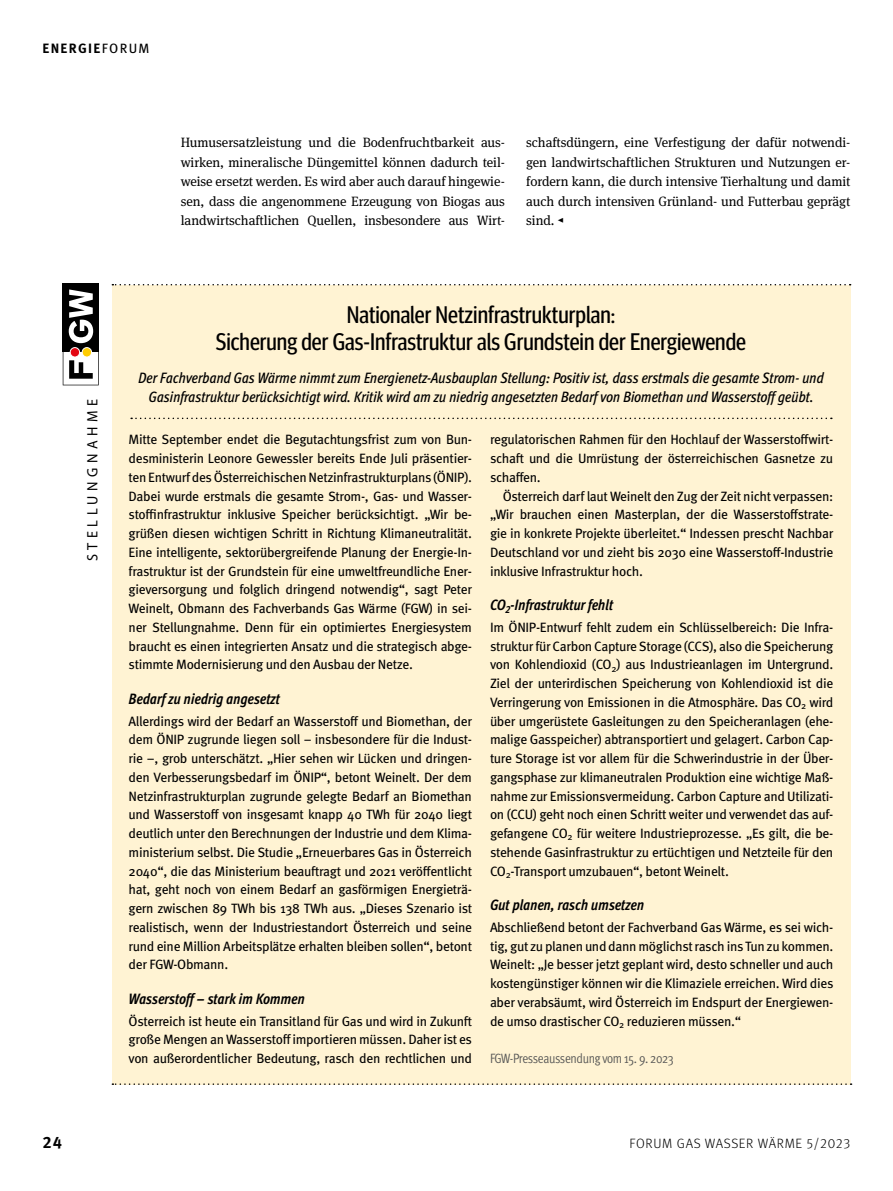
<style>
.page{position:relative;width:893px;height:1191px;background:#fff}
.page>*{position:absolute;margin:0;border:0;box-sizing:border-box;transform-origin:0 0}
.t1{font:24px/27px "Meta Head OT Con";color:#000;text-align:center}
.t2{font:700 16.5px "Meta Pro";color:#000}
.t3{font:italic 500 condensed 15px/19.5px "Meta Pro";letter-spacing:-.01em;color:#000;text-align:center}
.t4{font:italic 700 condensed 15px "Meta Pro";letter-spacing:-.01em;color:#000}
.t5{font:15px "Myriad Pro";letter-spacing:.32em;color:#000;scale:.95 1}
.t6{font:13.5px/18.8px "Meta Pro";letter-spacing:-.025em;color:#000;text-align:justify}
.t7{font:13.5px/19.5px "Meta Serif Pro";letter-spacing:-.005em;color:#000;text-align:justify}
.t8{font:13.5px "Meta Pro Cond Norm";letter-spacing:-.03em;color:#575756}
.t9{font:300 13.5px "Meta Pro";letter-spacing:.05em;color:#000}
.t10{font:700 13.5px "Meta Pro";letter-spacing:.1em;color:#000}
.s1{font-weight:400}
</style>
<div class="page">
<div style="left:112px;top:285px;width:738px;height:800px;background:#fff3d3"></div>
<svg style="left:112px;top:284px;width:739px;height:1px"></svg>
<svg style="left:131px;top:417px;width:701px;height:2px"></svg>
<svg style="left:112px;top:1083px;width:740px;height:2px"></svg>
<svg style="left:63px;top:283px;width:36px;height:102px"></svg>
<div style="left:70px;top:347px;width:10px;height:10px;background:#e30613;border-radius:50%"></div>
<div style="left:70px;top:347px;width:10px;height:10px;border:1px solid #fff;border-radius:50%"></div>
<div style="left:82px;top:347px;width:10px;height:10px;background:#fc0;border-radius:50%"></div>
<div style="left:82px;top:347px;width:10px;height:10px;border:1px solid #fff;border-radius:50%"></div>
<p class="t10" style="left:43px;top:37px;width:108px">ENERGIE<span class="s1">FORUM</span></p>
<p class="t7" style="left:181px;top:132px;width:326px">Humusersatzleistung und die Bodenfruchtbarkeit aus&shy;wirken, mineralische Düngemittel können dadurch teil&shy;weise ersetzt werden. Es wird aber auch darauf hingewie&shy;sen, dass die angenommene Erzeugung von Biogas aus landwirtschaftlichen Quellen, insbesondere aus Wirt-</p>
<p class="t7" style="left:526px;top:132px;width:326px">schaftsdüngern, eine Verfestigung der dafür notwendi&shy;gen landwirtschaftlichen Strukturen und Nutzungen er&shy;fordern kann, die durch intensive Tierhaltung und damit auch durch intensiven Grünland- und Futterbau geprägt sind. ◂</p>
<p class="t5" style="left:83px;top:561px;width:172px;rotate:-90deg">STELLUNGNAHME</p>
<p class="t2" style="left:43px;top:1129px;width:21px">24</p>
<h1 class="t1" style="left:216px;top:301px;width:532px">Nationaler Netzinfrastrukturplan:<br>Sicherung der Gas-Infrastruktur als Grundstein der Energiewende</h1>
<p class="t3" style="left:138px;top:366px;width:687px">Der Fachverband Gas Wärme nimmt zum Energienetz-Ausbauplan Stellung: Positiv ist, dass erstmals die gesamte Strom- und<br>Gasinfrastruktur berücksichtigt wird. Kritik wird am zu niedrig angesetzten Bedarf von Biomethan und Wasserstoff geübt.</p>
<p class="t6" style="left:129px;top:429px;width:345px">Mitte September endet die Begutachtungsfrist zum von Bun&shy;desministerin Leonore Gewessler bereits Ende Juli präsentier&shy;ten Entwurf des Österreichischen Netzinfrastrukturplans (ÖNIP).<br>Dabei wurde erstmals die gesamte Strom-, Gas- und Wasser&shy;stoffinfrastruktur inklusive Speicher berücksichtigt. „Wir be&shy;grüßen diesen wichtigen Schritt in Richtung Klimaneutralität.<br>Eine intelligente, sektorübergreifende Planung der Energie-In&shy;frastruktur ist der Grundstein für eine umweltfreundliche Ener&shy;gieversorgung und folglich dringend notwendig“, sagt Peter Weinelt, Obmann des Fachverbands Gas Wärme (FGW) in sei&shy;ner Stellungnahme. Denn für ein optimiertes Energiesystem braucht es einen integrierten Ansatz und die strategisch abge&shy;stimmte Modernisierung und den Ausbau der Netze.</p>
<p class="t4" style="left:129px;top:687px;width:153px">Bedarf zu niedrig angesetzt</p>
<p class="t6" style="left:129px;top:710px;width:345px;text-align:left">Allerdings wird der Bedarf an Wasserstoff und Biomethan, der dem ÖNIP zugrunde liegen soll – insbesondere für die Indust&shy;rie –, grob unterschätzt. „Hier sehen wir Lücken und dringen&shy;den Verbesserungsbedarf im ÖNIP“, betont Weinelt. Der dem Netzinfrastrukturplan zugrunde gelegte Bedarf an Biomethan und Wasserstoff von insgesamt knapp 40 TWh für 2040 liegt deutlich unter den Berechnungen der Industrie und dem Klima&shy;ministerium selbst. Die Studie „Erneuerbares Gas in Österreich 2040“, die das Ministerium beauftragt und 2021 veröffentlicht hat, geht noch von einem Bedarf an gasförmigen Energieträ&shy;gern zwischen 89 TWh bis 138 TWh aus. „Dieses Szenario ist realistisch, wenn der Industriestandort Österreich und seine rund eine Million Arbeitsplätze erhalten bleiben sollen“, betont der FGW-Obmann.</p>
<p class="t4" style="left:129px;top:987px;width:178px">Wasserstoff – stark im Kommen</p>
<p class="t6" style="left:129px;top:1010px;width:345px">Österreich ist heute ein Transitland für Gas und wird in Zukunft große Mengen an Wasserstoff importieren müssen. Daher ist es von außerordentlicher Bedeutung, rasch den rechtlichen und</p>
<p class="t6" style="left:490px;top:429px;width:345px">regulatorischen Rahmen für den Hochlauf der Wasserstoffwirt&shy;schaft und die Umrüstung der österreichischen Gasnetze zu schaffen.</p>
<p class="t6" style="left:490px;top:485px;width:345px;text-indent:13px">Österreich darf laut Weinelt den Zug der Zeit nicht verpassen: „Wir brauchen einen Masterplan, der die Wasserstoffstrate&shy;gie in konkrete Projekte überleitet.“ Indessen prescht Nachbar Deutschland vor und zieht bis 2030 eine Wasserstoff-Industrie inklusive Infrastruktur hoch.</p>
<p class="t4" style="left:490px;top:593px;width:125px">CO<sub>2</sub>-Infrastruktur fehlt</p>
<p class="t6" style="left:490px;top:617px;width:345px">Im ÖNIP-Entwurf fehlt zudem ein Schlüsselbereich: Die Infra&shy;struktur für Carbon Capture Storage (CCS), also die Speicherung von Kohlendioxid (CO<sub>2</sub>) aus Industrieanlagen im Untergrund.<br>Ziel der unterirdischen Speicherung von Kohlendioxid ist die Verringerung von Emissionen in die Atmosphäre. Das CO<sub>2</sub> wird über umgerüstete Gasleitungen zu den Speicheranlagen (ehe&shy;malige Gasspeicher) abtransportiert und gelagert. Carbon Cap&shy;ture Storage ist vor allem für die Schwerindustrie in der Über&shy;gangsphase zur klimaneutralen Produktion eine wichtige Maß&shy;nahme zur Emissionsvermeidung. Carbon Capture and Utilizati&shy;on (CCU) geht noch einen Schritt weiter und verwendet das auf&shy;gefangene CO<sub>2</sub> für weitere Industrieprozesse. „Es gilt, die be&shy;stehende Gasinfrastruktur zu ertüchtigen und Netzteile für den CO<sub>2</sub>-Transport umzubauen“, betont Weinelt.</p>
<p class="t4" style="left:490px;top:893px;width:156px">Gut planen, rasch umsetzen</p>
<p class="t6" style="left:490px;top:917px;width:345px">Abschließend betont der Fachverband Gas Wärme, es sei wich&shy;tig, gut zu planen und dann möglichst rasch ins Tun zu kommen.<br>Weinelt: „Je besser jetzt geplant wird, desto schneller und auch kostengünstiger können wir die Klimaziele erreichen. Wird dies aber verabsäumt, wird Österreich im Endspurt der Energiewen&shy;de umso drastischer CO<sub>2</sub> reduzieren müssen.“</p>
<p class="t8" style="left:490px;top:1048px;width:185px">FGW-Presseaussendung vom 15. 9. 2023</p>
<p class="t9" style="left:630px;top:1133px;width:222px">FORUM GAS WASSER WÄRME 5/2023</p>
</div>
